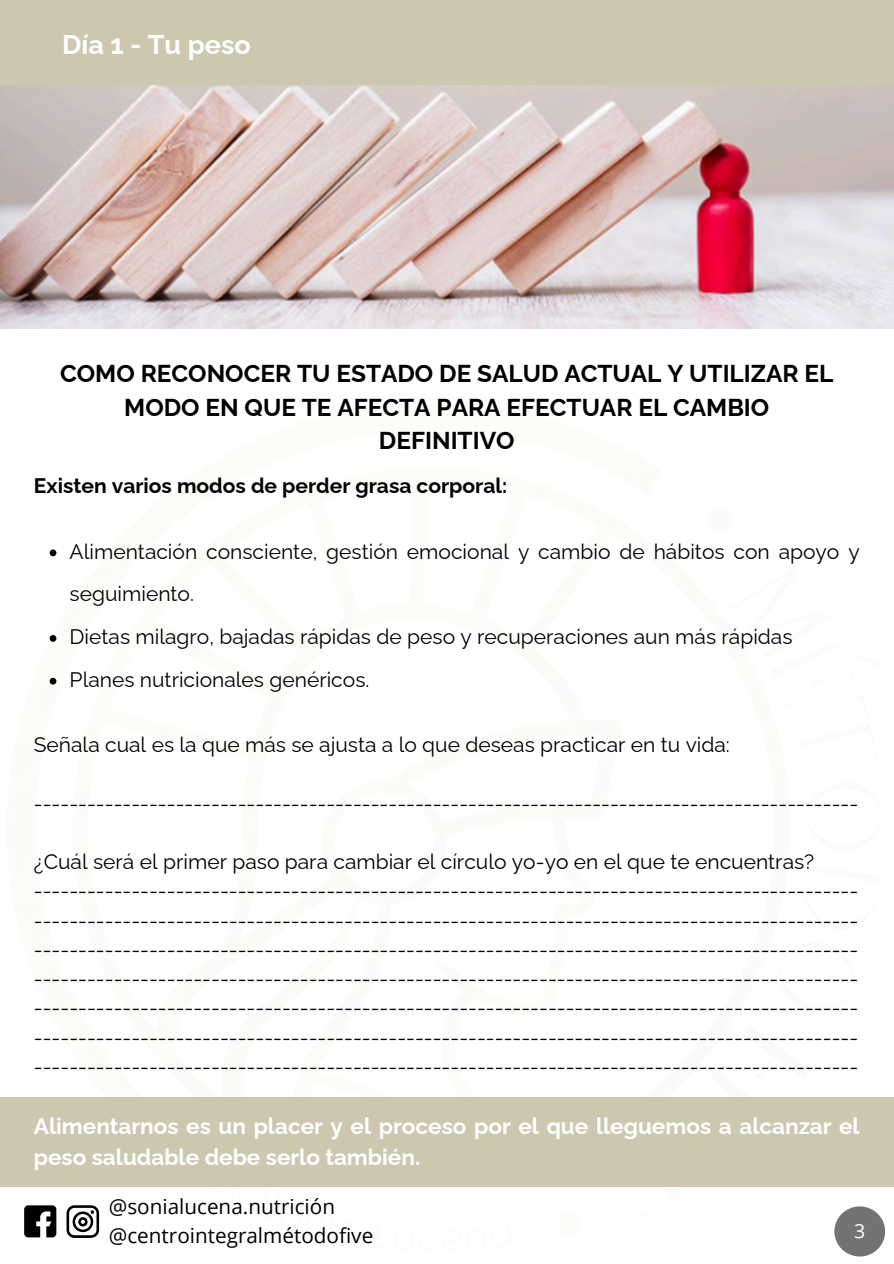
<style>
.page{position:relative;width:894px;height:1264px;background:#fff}
.page>*{position:absolute;margin:0;border:0;box-sizing:border-box;transform-origin:0 0}
.t1{font:700 27px "Raleway";color:#fff}
.t2{font:700 24.45px/33.8px "Raleway";color:#000;text-align:center}
.t3{font:700 22.5px/31.5px "Raleway";color:#fff}
.t4{font:21px/42.8px "Raleway";color:#000}
.t5{font:700 21px "Raleway";color:#000}
.t6{font:20.7px "Open Sans";color:#000}
.t7{font:19.5px "Open Sans";color:#fff}
</style>
<div class="page">
<svg style="left:50px;top:549px;width:6px;height:7px"></svg>
<svg style="left:50px;top:635px;width:6px;height:6px"></svg>
<svg style="left:50px;top:677px;width:6px;height:7px"></svg>
<div style="left:0;top:0;width:893px;height:89px;background:#cec7b0"></div>
<img style="left:0;top:85px;width:893px;height:243px">
<div style="left:0;top:1096px;width:893px;height:90px;background:#cec7b0"></div>
<div style="left:834px;top:1206px;width:50px;height:50px;background:#737373;border-radius:50%"></div>
<svg style="left:24px;top:1205px;width:32px;height:32px"></svg>
<svg style="left:66px;top:1205px;width:33px;height:32px"></svg>
<p class="t1" style="left:62px;top:29px;width:190px">Día 1 - Tu peso</p>
<p class="t2" style="left:60px;top:356px;width:774px">COMO RECONOCER TU ESTADO DE SALUD ACTUAL Y UTILIZAR EL<br>MODO EN QUE TE AFECTA PARA EFECTUAR EL CAMBIO<br>DEFINITIVO</p>
<h2 class="t5" style="left:34px;top:473px;width:474px">Existen varios modos de perder grasa corporal:</h2>
<p class="t4" style="left:70px;top:529px;width:791px">Alimentación consciente, gestión emocional y cambio de hábitos con apoyo y seguimiento.</p>
<p class="t4" style="left:70px;top:615px;width:724px">Dietas milagro, bajadas rápidas de peso y recuperaciones aun más rápidas</p>
<h1 class="t4" style="left:70px;top:658px;width:301px">Planes nutricionales genéricos.</h1>
<h3 class="t4" style="left:34px;top:723px;width:697px">Señala cual es la que más se ajusta a lo que deseas practicar en tu vida:</h3>
<p class="t4" style="left:34px;top:781px;width:825px">---------------------------------------------------------------------------------------------</p>
<p class="t4" style="left:34px;top:840px;width:781px">¿Cuál será el primer paso para cambiar el círculo yo-yo en el que te encuentras?</p>
<p class="t4" style="left:34px;top:869px;width:825px">---------------------------------------------------------------------------------------------</p>
<p class="t4" style="left:34px;top:898px;width:825px">---------------------------------------------------------------------------------------------</p>
<p class="t4" style="left:34px;top:928px;width:825px">---------------------------------------------------------------------------------------------</p>
<p class="t4" style="left:34px;top:957px;width:825px">---------------------------------------------------------------------------------------------</p>
<p class="t4" style="left:34px;top:986px;width:825px">---------------------------------------------------------------------------------------------</p>
<p class="t4" style="left:34px;top:1015px;width:825px">---------------------------------------------------------------------------------------------</p>
<p class="t4" style="left:34px;top:1045px;width:825px">---------------------------------------------------------------------------------------------</p>
<p class="t3" style="left:34px;top:1110px;width:827px">Alimentarnos es un placer y el proceso por el que lleguemos a alcanzar el peso saludable debe serlo también.</p>
<h3 class="t6" style="left:109px;top:1192px;width:228px">@sonialucena.nutrición</h3>
<p class="t6" style="left:109px;top:1220px;width:266px">@centrointegralmétodofive</p>
<p class="t7" style="left:853px;top:1216px;width:13px">3</p>
</div>
